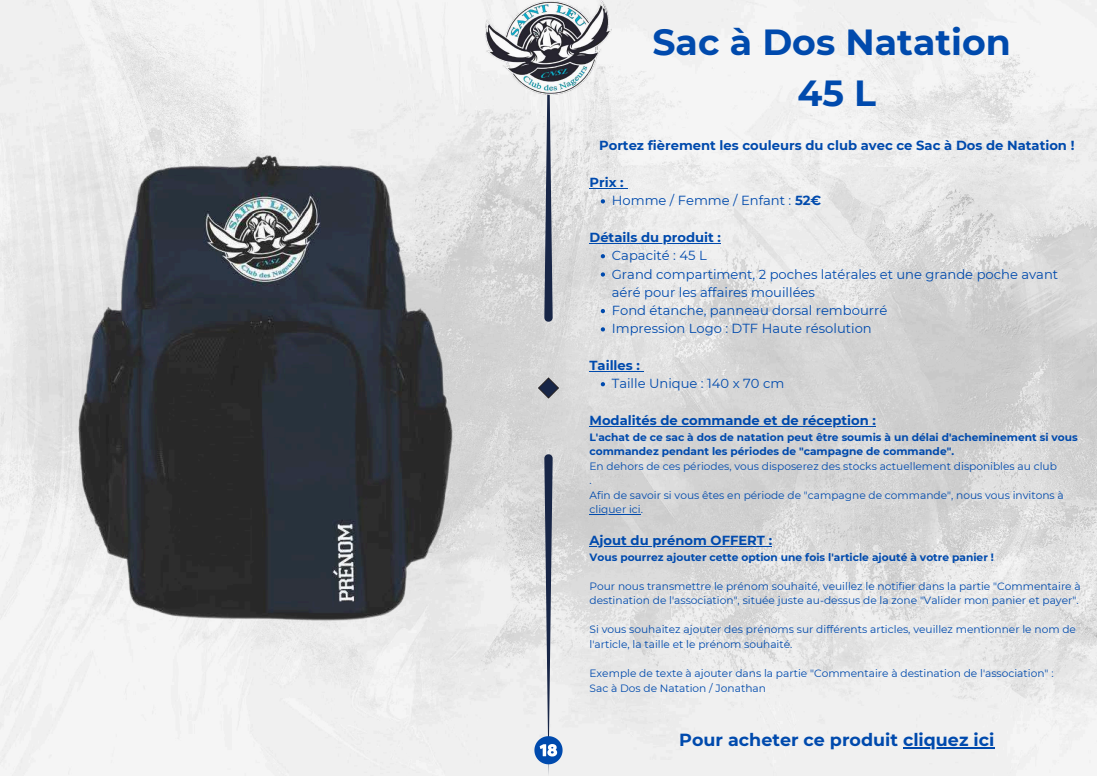
<style>
.page{position:relative;width:1097px;height:776px;background:#fff}
.page>*{position:absolute;margin:0;border:0;box-sizing:border-box;transform-origin:0 0}
.t1{font:700 36.25px/50.6px "Montserrat";color:#004aad;text-align:center}
.t2{font:700 17.5px "Montserrat";color:#004aad}
.t3{font:13.12px/18.2px "Montserrat";color:#004aad}
.t4{font:700 13.12px "Montserrat";color:#004aad}
.t5{font:10.62px/14.5px "Montserrat";color:#004aad}
.t6{font:700 10.62px/14.5px "Montserrat";color:#004aad}
.s1{font-weight:700}
</style>
<div class="page">
<img style="left:0;top:0;width:1096px;height:776px">
<svg style="left:544px;top:94px;width:8px;height:229px;background:#5d667c"></svg>
<svg style="left:538px;top:378px;width:20px;height:20px"></svg>
<img style="left:78px;top:155px;width:376px;height:466px">
<hr style="left:589px;top:188px;width:34px;height:1px;background:#004aad">
<svg style="left:600px;top:199px;width:5px;height:4px"></svg>
<hr style="left:589px;top:243px;width:132px;height:1px;background:#004aad">
<svg style="left:600px;top:254px;width:5px;height:4px"></svg>
<svg style="left:600px;top:272px;width:5px;height:5px"></svg>
<svg style="left:600px;top:309px;width:5px;height:4px"></svg>
<svg style="left:600px;top:327px;width:5px;height:4px"></svg>
<hr style="left:589px;top:371px;width:51px;height:1px;background:#004aad">
<svg style="left:600px;top:382px;width:5px;height:4px"></svg>
<hr style="left:589px;top:426px;width:286px;height:1px;background:#004aad">
<hr style="left:589px;top:514px;width:51px;height:1px;background:#004aad">
<hr style="left:589px;top:546px;width:183px;height:1px;background:#004aad">
<hr style="left:903px;top:747px;width:91px;height:1px;background:#004aad">
<img style="left:485px;top:0;width:126px;height:94px">
<svg style="left:534px;top:453px;width:28px;height:323px"></svg>
<h1 class="t1" style="left:652px;top:17px;width:360px">Sac à Dos Natation<br>45 L</h1>
<p class="t4" style="left:599px;top:138px;width:477px">Portez fièrement les couleurs du club avec ce Sac à Dos de Natation !</p>
<p class="t3" style="left:612px;top:173px;width:211px;text-indent:-22px"><span class="s1">Prix :<br></span>Homme / Femme / Enfant : <span class="s1">52€</span></p>
<p class="t4" style="left:589px;top:229px;width:133px">Détails du produit :</p>
<p class="t3" style="left:612px;top:246px;width:448px">Capacité : 45 L<br>Grand compartiment, 2 poches latérales et une grande poche avant aéré pour les affaires mouillées<br>Fond étanche, panneau dorsal rembourré<br>Impression Logo : DTF Haute résolution</p>
<p class="t4" style="left:589px;top:357px;width:52px">Tailles :</p>
<p class="t3" style="left:612px;top:374px;width:174px">Taille Unique : 140 x 70 cm</p>
<p class="t4" style="left:589px;top:412px;width:288px">Modalités de commande et de réception :</p>
<p class="t6" style="left:589px;top:430px;width:490px">L'achat de ce sac à dos de natation peut être soumis à un délai d'acheminement si vous commandez pendant les périodes de "campagne de commande".</p>
<p class="t5" style="left:589px;top:459px;width:476px">En dehors de ces périodes, vous disposerez des stocks actuellement disponibles au club<br>.<br>Afin de savoir si vous êtes en période de "campagne de commande", nous vous invitons à cliquer ici.</p>
<p class="t4" style="left:589px;top:532px;width:184px">Ajout du prénom OFFERT :</p>
<p class="t6" style="left:589px;top:550px;width:406px">Vous pourrez ajouter cette option une fois l'article ajouté à votre panier !</p>
<p class="t5" style="left:589px;top:579px;width:492px">Pour nous transmettre le prénom souhaité, veuillez le notifier dans la partie "Commentaire à destination de l'association", située juste au-dessus de la zone "Valider mon panier et payer".</p>
<p class="t5" style="left:589px;top:622px;width:488px">Si vous souhaitez ajouter des prénoms sur différents articles, veuillez mentionner le nom de l'article, la taille et le prénom souhaité.</p>
<p class="t5" style="left:589px;top:666px;width:465px">Exemple de texte à ajouter dans la partie "Commentaire à destination de l'association" :<br>Sac à Dos de Natation / Jonathan</p>
<h2 class="t2" style="left:679px;top:729px;width:316px">Pour acheter ce produit cliquez ici</h2>
</div>
